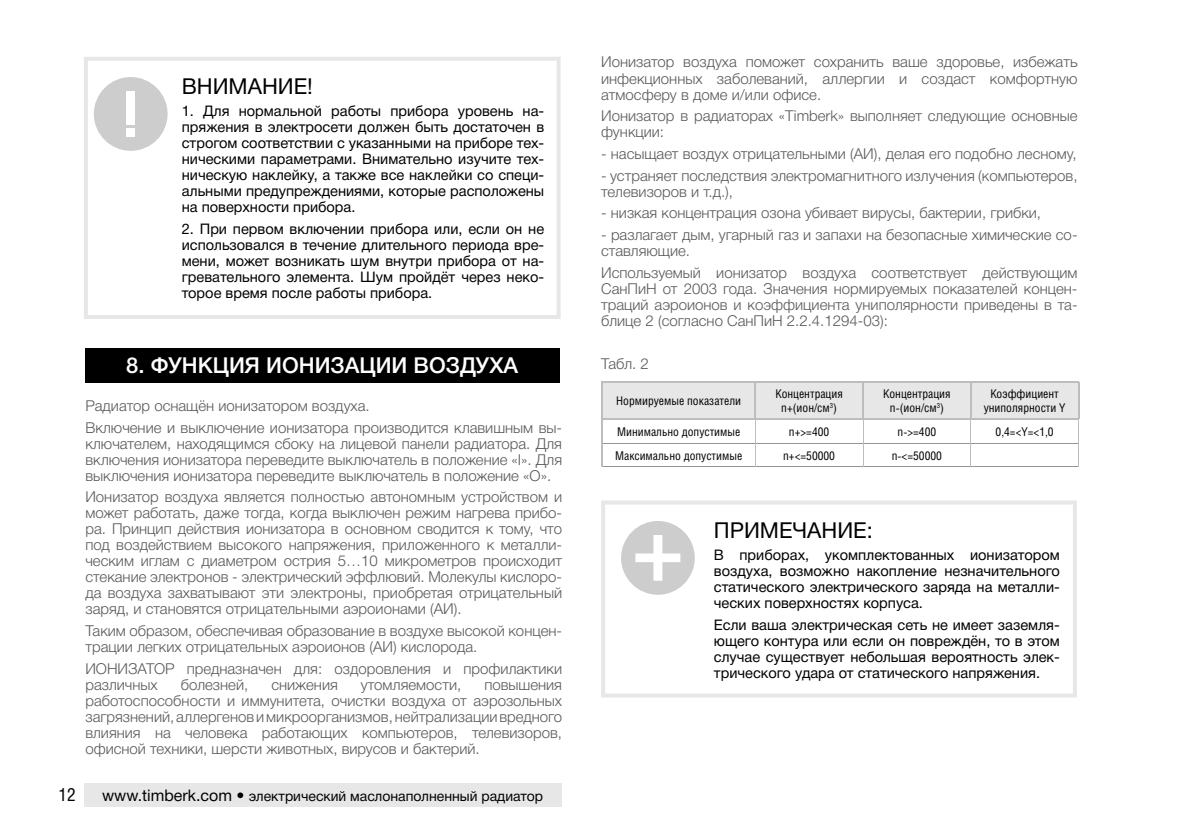
<style>
.page{position:relative;width:1191px;height:840px;background:#fff}
.page>*{position:absolute;margin:0;border:0;box-sizing:border-box;transform-origin:0 0}
.t1{font:500 22px "Helvetica Neue Cyr";color:#fff}
.t2{font:22px "Helvetica Neue Cyr";color:#000}
.t3{font:18px "Helios Cond C";color:#000}
.t4{font:300 15px/16px "Helvetica Neue Cyr";color:#585858}
.t5{font:14.6px/16px "Helvetica Neue Cyr";color:#000;text-align:justify}
.t6{font:14px "Helvetica Neue Cyr";color:#000}
.t7{font:12px/14.4px "Helios Cond C";color:#000;text-align:center}
.s1{font-size:16px}
</style>
<div class="page">
<svg style="left:84px;top:57px;width:476px;height:262px"></svg>
<div style="left:94px;top:77px;width:74px;height:74px;background:#cdcdcd;border-radius:50%"></div>
<div style="left:126px;top:91px;width:9px;height:33px;background:#fff"></div>
<div style="left:126px;top:128px;width:9px;height:9px;background:#fff"></div>
<div style="left:85px;top:348px;width:475px;height:34px;background:#000"></div>
<div style="left:970px;top:381px;width:108px;height:38px;background:#e7e7e7"></div>
<hr style="left:601px;top:466px;width:154px;height:1px;background:#949494">
<hr style="left:755px;top:466px;width:108px;height:1px;background:#949494">
<hr style="left:863px;top:466px;width:107px;height:1px;background:#949494">
<hr style="left:971px;top:442px;width:107px;height:1px;background:#949494">
<hr style="left:970px;top:466px;width:108px;height:1px;background:#949494">
<svg style="left:1078px;top:420px;width:1px;height:46px"></svg>
<svg style="left:601px;top:382px;width:370px;height:84px"></svg>
<hr style="left:601px;top:381px;width:154px;height:1px;background:#bdbdbd">
<hr style="left:601px;top:382px;width:1px;height:37px;background:#bdbdbd">
<hr style="left:755px;top:381px;width:108px;height:1px;background:#bdbdbd">
<hr style="left:754px;top:382px;width:1px;height:37px;background:#bdbdbd">
<hr style="left:863px;top:381px;width:107px;height:1px;background:#bdbdbd">
<hr style="left:862px;top:382px;width:1px;height:37px;background:#bdbdbd">
<hr style="left:970px;top:381px;width:109px;height:1px;background:#bdbdbd">
<hr style="left:970px;top:382px;width:1px;height:37px;background:#bdbdbd">
<hr style="left:1078px;top:382px;width:1px;height:37px;background:#bdbdbd">
<hr style="left:601px;top:419px;width:154px;height:1px;background:#bdbdbd">
<hr style="left:755px;top:419px;width:108px;height:1px;background:#bdbdbd">
<hr style="left:863px;top:419px;width:107px;height:1px;background:#bdbdbd">
<hr style="left:970px;top:419px;width:109px;height:1px;background:#bdbdbd">
<svg style="left:601px;top:500px;width:475px;height:197px"></svg>
<div style="left:84px;top:782px;width:477px;height:24px;background:#e7e7e7"></div>
<h1 class="t2" style="left:182px;top:74px;width:133px">ВНИМАНИЕ!</h1>
<p class="t5" style="left:182px;top:103px;width:364px">1. Для нормальной работы прибора уровень на&shy;пряжения в электросети должен быть достаточен в строгом соответствии с указанными на приборе тех&shy;ническими параметрами. Внимательно изучите тех&shy;ническую наклейку, а также все наклейки со специ&shy;альными предупреждениями, которые расположены на поверхности прибора.</p>
<p class="t5" style="left:182px;top:220px;width:364px">2. При первом включении прибора или, если он не использовался в течение длительного периода вре&shy;мени, может возникать шум внутри прибора от на&shy;гревательного элемента. Шум пройдёт через неко&shy;торое время после работы прибора.</p>
<h1 class="t1" style="left:126px;top:353px;width:393px">8. ФУНКЦИЯ ИОНИЗАЦИИ ВОЗДУХА</h1>
<p class="t4" style="left:85px;top:394px;width:478px;line-height:21.6px">Радиатор оснащён ионизатором воздуха.<br>Включение и выключение ионизатора производится клавишным вы-</p>
<p class="t4" style="left:85px;top:435px;width:478px;text-align:justify">ключателем, находящимся сбоку на лицевой панели радиатора. Для включения ионизатора переведите выключатель в положение «I». Для выключения ионизатора переведите выключатель в положение «O».</p>
<p class="t4" style="left:85px;top:489px;width:478px;text-align:justify">Ионизатор воздуха является полностью автономным устройством и может работать, даже тогда, когда выключен режим нагрева прибо&shy;ра. Принцип действия ионизатора в основном сводится к тому, что под воздействием высокого напряжения, приложенного к металли&shy;ческим иглам с диаметром острия 5…10 микрометров происходит стекание электронов - электрический эффлювий. Молекулы кислоро&shy;да воздуха захватывают эти электроны, приобретая отрицательный заряд, и становятся отрицательными аэроионами (АИ).</p>
<p class="t4" style="left:85px;top:622px;width:478px">Таким образом, обеспечивая образование в воздухе высокой концен&shy;трации легких отрицательных аэроионов (АИ) кислорода.</p>
<p class="t4" style="left:85px;top:660px;width:478px">ИОНИЗАТОР предназначен для: оздоровления и профилактики различных</p>
<p class="t4" style="left:181px;top:676px;width:69px">болезней,</p>
<p class="t4" style="left:271px;top:676px;width:68px">снижения</p>
<p class="t4" style="left:361px;top:676px;width:102px">утомляемости,</p>
<p class="t4" style="left:85px;top:676px;width:478px;text-align:justify;text-indent:399px">повышения работоспособности и иммунитета, очистки воздуха от аэрозольных загрязнений, аллергенов и микроорганизмов, нейтрализации вредного влияния на человека работающих компьютеров, телевизоров, офисной техники, шерсти животных, вирусов и бактерий.</p>
<p class="t3" style="left:58px;top:783px;width:19px">12</p>
<p class="t6" style="left:102px;top:787px;width:442px"><span class="s1">www.timberk.com •</span> электрический маслонаполненный радиатор</p>
<p class="t4" style="left:601px;top:54px;width:478px;text-align:justify">Ионизатор воздуха поможет сохранить ваше здоровье, избежать инфекционных заболеваний, аллергии и создаст комфортную атмосферу в доме и/или офисе.</p>
<p class="t4" style="left:601px;top:108px;width:478px">Ионизатор в радиаторах «Timberk» выполняет следующие основные функции:</p>
<p class="t4" style="left:601px;top:146px;width:477px">- насыщает воздух отрицательными (АИ), делая его подобно лесному,</p>
<p class="t4" style="left:601px;top:167px;width:478px">- устраняет последствия электромагнитного излучения (компьютеров, телевизоров и т.д.),</p>
<p class="t4" style="left:601px;top:205px;width:441px">- низкая концентрация озона убивает вирусы, бактерии, грибки,</p>
<p class="t4" style="left:601px;top:227px;width:478px">- разлагает дым, угарный газ и запахи на безопасные химические со&shy;ставляющие.</p>
<p class="t4" style="left:601px;top:264px;width:478px;text-align:justify">Используемый ионизатор воздуха соответствует действующим СанПиН от 2003 года. Значения нормируемых показателей концен&shy;траций аэроионов и коэффициента униполярности приведены в та&shy;блице 2 (согласно СанПиН 2.2.4.1294-03):</p>
<p class="t4" style="left:601px;top:356px;width:49px">Табл. 2</p>
<p class="t7" style="left:616px;top:393px;width:126px">Нормируемые показатели</p>
<p class="t7" style="left:775px;top:386px;width:69px">Концентрация n+(ион/см<sup>3</sup>)</p>
<p class="t7" style="left:883px;top:386px;width:69px">Концентрация n-(ион/см<sup>3</sup>)</p>
<p class="t7" style="left:983px;top:386px;width:83px">Коэффициент униполярности Y</p>
<p class="t7" style="left:617px;top:424px;width:125px">Минимально допустимые</p>
<p class="t7" style="left:789px;top:424px;width:42px">n+&gt;=400</p>
<p class="t7" style="left:897px;top:424px;width:40px">n-&gt;=400</p>
<p class="t7" style="left:995px;top:424px;width:60px">0,4=&lt;Y=&lt;1,0</p>
<p class="t7" style="left:615px;top:447px;width:129px">Максимально допустимые</p>
<p class="t7" style="left:783px;top:447px;width:53px">n+&lt;=50000</p>
<p class="t7" style="left:892px;top:447px;width:52px">n-&lt;=50000</p>
<h1 class="t2" style="left:714px;top:518px;width:160px">ПРИМЕЧАНИЕ:</h1>
<p class="t5" style="left:714px;top:546px;width:347px">В приборах, укомплектованных ионизатором воздуха, возможно накопление незначительного статического электрического заряда на металли&shy;ческих поверхностях корпуса.</p>
<p class="t5" style="left:714px;top:616px;width:347px">Если ваша электрическая сеть не имеет заземля&shy;ющего контура или если он повреждён, то в этом случае существует небольшая вероятность элек&shy;трического удара от статического напряжения.</p>
</div>
